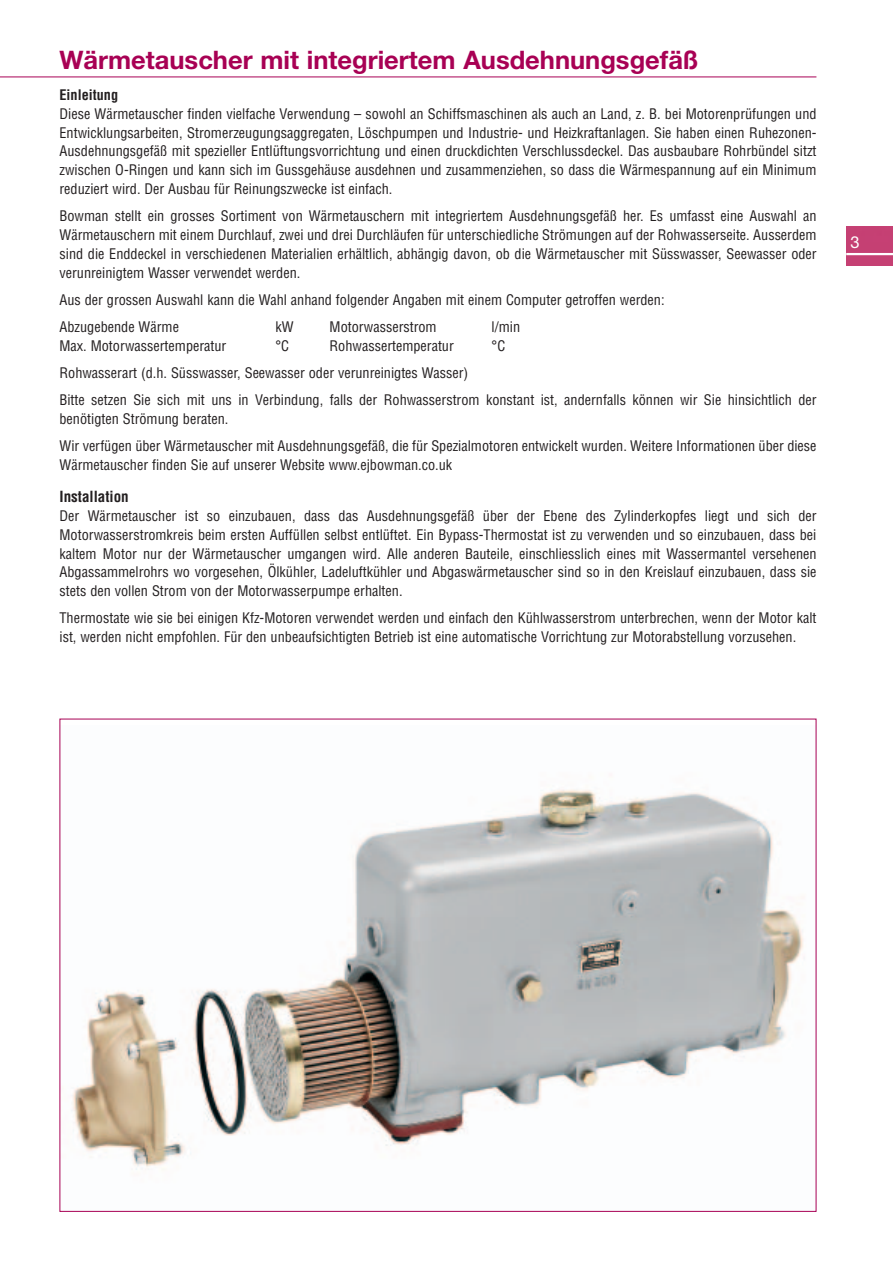
<style>
.page{position:relative;width:893px;height:1263px;background:#fff}
.page>*{position:absolute;margin:0;border:0;box-sizing:border-box;transform-origin:0 0}
.t1{font:700 25.5px "Helvetica Neue";color:#a80154}
.t2{font:16.5px "Helvetica Neue";color:#fff}
.t3{font:700 condensed 15px "Helvetica";color:#231f20}
.t4{font:condensed 14.25px/18.8px "Helvetica";color:#231f20}
.t5{font:700 condensed 14.25px "Helvetica";color:#231f20}
</style>
<div class="page">
<hr style="left:0;top:77px;width:816px;height:1px;background:#a80154">
<div style="left:846px;top:227px;width:47px;height:39px;background:#c54073"></div>
<hr style="left:846px;top:253px;width:47px;height:2px;background:#fff">
<img style="left:71px;top:789px;width:733px;height:381px">
<h1 class="t1" style="left:60px;top:51px;width:641px">Wärmetauscher mit integriertem Ausdehnungsgefäß</h1>
<p class="t5" style="left:60px;top:87px;width:60px">Einleitung</p>
<p class="t4" style="left:60px;top:105px;width:759px;text-align:justify">Diese Wärmetauscher finden vielfache Verwendung – sowohl an Schiffsmaschinen als auch an Land, z. B. bei Motorenprüfungen und Entwicklungsarbeiten, Stromerzeugungsaggregaten, Löschpumpen und Industrie- und Heizkraftanlagen. Sie haben einen Ruhezonen-Ausdehnungsgefäß mit spezieller Entlüftungsvorrichtung und einen druckdichten Verschlussdeckel. Das ausbaubare Rohrbündel sitzt zwischen O-Ringen und kann sich im Gussgehäuse ausdehnen und zusammenziehen, so dass die Wärmespannung auf ein Minimum reduziert wird. Der Ausbau für Reinungszwecke ist einfach.</p>
<p class="t4" style="left:60px;top:207px;width:759px;text-align:justify">Bowman stellt ein grosses Sortiment von Wärmetauschern mit integriertem Ausdehnungsgefäß her. Es umfasst eine Auswahl an Wärmetauschern mit einem Durchlauf, zwei und drei Durchläufen für unterschiedliche Strömungen auf der Rohwasserseite. Ausserdem sind die Enddeckel in verschiedenen Materialien erhältlich, abhängig davon, ob die Wärmetauscher mit Süsswasser, Seewasser oder verunreinigtem Wasser verwendet werden.</p>
<p class="t4" style="left:60px;top:286px;width:607px;line-height:27.3px">Aus der grossen Auswahl kann die Wahl anhand folgender Angaben mit einem Computer getroffen werden:<br>Abzugebende Wärme</p>
<p class="t4" style="left:276px;top:318px;width:20px">kW</p>
<p class="t4" style="left:330px;top:318px;width:109px">Motorwasserstrom</p>
<p class="t4" style="left:492px;top:318px;width:30px">l/min</p>
<p class="t4" style="left:60px;top:336px;width:168px">Max. Motorwassertemperatur</p>
<p class="t4" style="left:276px;top:336px;width:15px">°C</p>
<p class="t4" style="left:330px;top:336px;width:126px">Rohwassertemperatur</p>
<p class="t4" style="left:492px;top:336px;width:15px">°C</p>
<p class="t4" style="left:60px;top:359px;width:758px;line-height:27.3px">Rohwasserart (d.h. Süsswasser, Seewasser oder verunreinigtes Wasser)<br>Bitte setzen Sie sich mit uns in Verbindung, falls der Rohwasserstrom konstant ist, andernfalls können wir Sie hinsichtlich der</p>
<p class="t4" style="left:60px;top:405px;width:759px;line-height:27.3px">benötigten Strömung beraten.<br>Wir verfügen über Wärmetauscher mit Ausdehnungsgefäß, die für Spezialmotoren entwickelt wurden. Weitere Informationen über diese</p>
<p class="t4" style="left:60px;top:456px;width:394px">Wärmetauscher finden Sie auf unserer Website www.ejbowman.co.uk</p>
<p class="t3" style="left:60px;top:488px;width:71px">Installation</p>
<p class="t4" style="left:60px;top:507px;width:759px;text-align:justify">Der Wärmetauscher ist so einzubauen, dass das Ausdehnungsgefäß über der Ebene des Zylinderkopfes liegt und sich der Motorwasserstromkreis beim ersten Auffüllen selbst entlüftet. Ein Bypass-Thermostat ist zu verwenden und so einzubauen, dass bei kaltem Motor nur der Wärmetauscher umgangen wird. Alle anderen Bauteile, einschliesslich eines mit Wassermantel versehenen Abgassammelrohrs wo vorgesehen, Ölkühler, Ladeluftkühler und Abgaswärmetauscher sind so in den Kreislauf einzubauen, dass sie stets den vollen Strom von der Motorwasserpumpe erhalten.</p>
<p class="t4" style="left:60px;top:609px;width:758px">Thermostate wie sie bei einigen Kfz-Motoren verwendet werden und einfach den Kühlwasserstrom unterbrechen, wenn der Motor kalt ist, werden nicht empfohlen. Für den unbeaufsichtigten Betrieb ist eine automatische Vorrichtung zur Motorabstellung vorzusehen.</p>
<p class="t2" style="left:850px;top:236px;width:11px">3</p>
</div>
